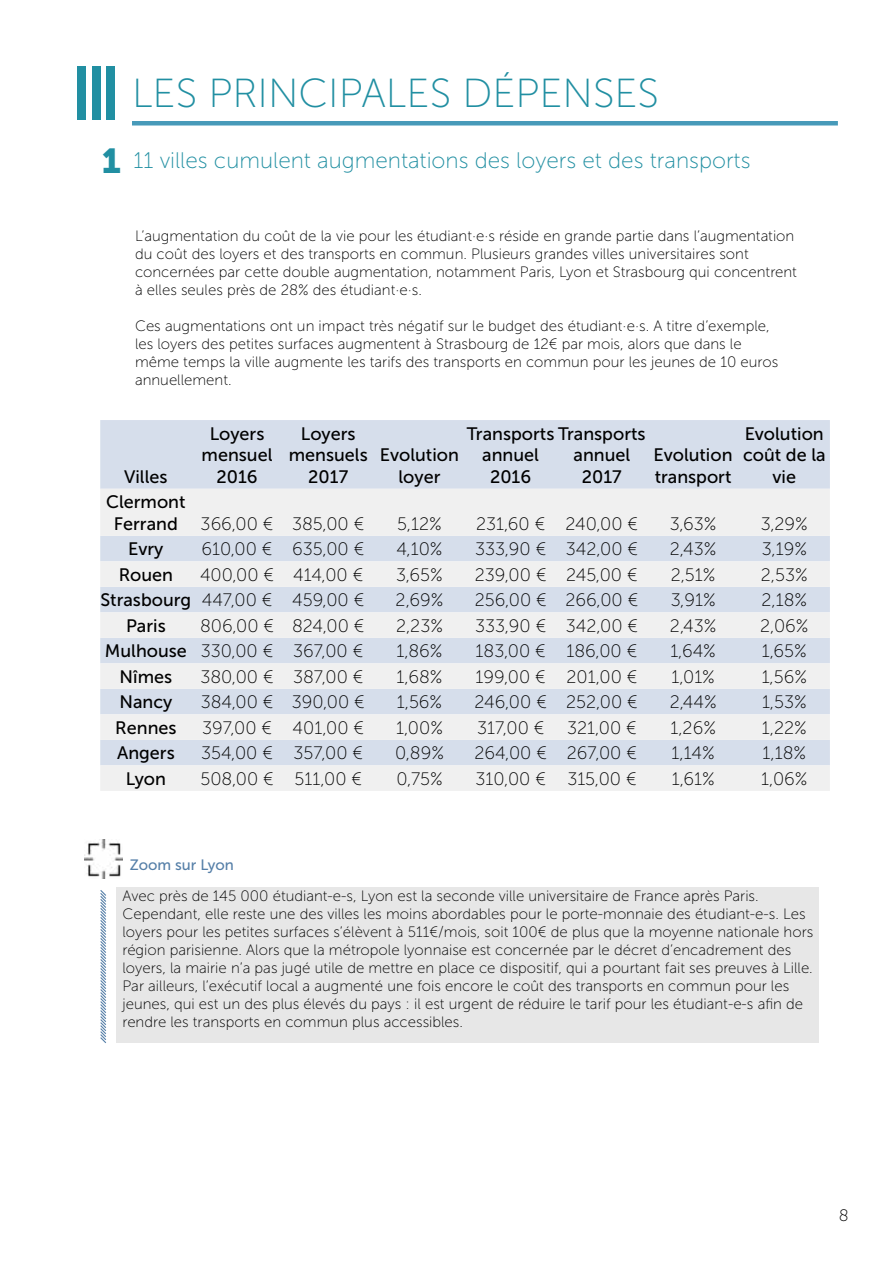
<style>
.page{position:relative;width:893px;height:1263px;background:#fff}
.page>*{position:absolute;margin:0;border:0;box-sizing:border-box;transform-origin:0 0}
.t1{font:700 70.5px "Agency FB";color:#218fa2}
.t2{font:40.5px "Museo Sans 100";color:#218fa2}
.t3{font:34.5px "Museo Sans 900";color:#218fa2}
.t4{font:22.5px "Museo Sans 100";color:#218fa2}
.t5{font:18px "Museo Sans 100";color:#000}
.t6{font:18px/21.6px "Museo Sans 500";color:#000;text-align:center}
.t7{font:16.5px "Museo Sans 100";color:#000}
.t8{font:15px/18px "Museo Sans 100";color:#000}
.t9{font:15px "Museo Sans 500";color:#557fa8}
.s1{font-family:"Museo Sans 500"}
</style>
<div class="page">
<div style="left:116px;top:887px;width:702px;height:155px;background:#e7e7e7"></div>
<hr style="left:132px;top:121px;width:706px;height:4px;background:#479ab9">
<div style="left:100px;top:420px;width:730px;height:69px;background:#d6deeb"></div>
<svg style="left:100px;top:489px;width:730px;height:302px;fill:#f0f0f0"></svg>
<svg style="left:100px;top:890px;width:6px;height:153px"></svg>
<img style="left:84px;top:840px;width:38px;height:38px">
<h1 class="t1" style="left:74px;top:50px;width:46px">III</h1>
<h3 class="t3" style="left:102px;top:141px;width:21px">1</h3>
<h2 class="t2" style="left:132px;top:71px;width:529px">LES PRINCIPALES DÉPENSES</h2>
<h3 class="t4" style="left:134px;top:149px;width:618px">11 villes cumulent augmentations des loyers et des transports</h3>
<p class="t8" style="left:135px;top:227px;width:663px">L’augmentation du coût de la vie pour les étudiant·e·s réside en grande partie dans l’augmentation du coût des loyers et des transports en commun. Plusieurs grandes villes universitaires sont concernées par cette double augmentation, notamment Paris, Lyon et Strasbourg qui concentrent à elles seules près de 28% des étudiant∙e∙s.</p>
<p class="t8" style="left:135px;top:317px;width:645px">Ces augmentations ont un impact très négatif sur le budget des étudiant∙e∙s. A titre d’exemple, les loyers des petites surfaces augmentent à Strasbourg de 12€ par mois, alors que dans le même temps la ville augmente les tarifs des transports en commun pour les jeunes de 10 euros annuellement.</p>
<p class="t6" style="left:124px;top:466px;width:45px">Villes</p>
<p class="t6" style="left:106px;top:491px;width:81px">Clermont<br>Ferrand</p>
<p class="t6" style="left:202px;top:423px;width:72px">Loyers mensuel<br>2016</p>
<p class="t6" style="left:289px;top:423px;width:80px">Loyers mensuels<br>2017</p>
<p class="t6" style="left:380px;top:444px;width:80px">Evolution loyer</p>
<p class="t6" style="left:467px;top:423px;width:180px">Transports Transports</p>
<p class="t6" style="left:482px;top:444px;width:58px">annuel</p>
<p class="t6" style="left:490px;top:466px;width:43px">2016</p>
<p class="t6" style="left:573px;top:444px;width:58px">annuel<br>2017</p>
<p class="t6" style="left:654px;top:444px;width:80px;text-align:left">Evolution transport</p>
<p class="t6" style="left:743px;top:423px;width:84px">Evolution coût de la vie</p>
<p class="t5" style="left:201px;top:514px;width:165px">366,00 € 385,00 €</p>
<p class="t5" style="left:397px;top:514px;width:46px">5,12%</p>
<p class="t5" style="left:476px;top:514px;width:164px">231,60 € 240,00 €</p>
<p class="t5" style="left:670px;top:514px;width:48px">3,63%</p>
<p class="t5" style="left:761px;top:514px;width:49px">3,29%</p>
<p class="t6" style="left:128px;top:538px;width:37px">Evry</p>
<p class="t5" style="left:202px;top:540px;width:164px">610,00 € 635,00 €</p>
<p class="t5" style="left:396px;top:540px;width:48px">4,10%</p>
<p class="t5" style="left:475px;top:540px;width:164px">333,90 € 342,00 €</p>
<p class="t5" style="left:670px;top:540px;width:48px">2,43%</p>
<p class="t5" style="left:762px;top:540px;width:47px">3,19%</p>
<p class="t6" style="left:119px;top:564px;width:56px">Rouen</p>
<p class="t5" style="left:200px;top:565px;width:165px">400,00 € 414,00 €</p>
<p class="t5" style="left:396px;top:565px;width:48px">3,65%</p>
<p class="t5" style="left:475px;top:565px;width:164px">239,00 € 245,00 €</p>
<p class="t5" style="left:671px;top:565px;width:46px">2,51%</p>
<p class="t5" style="left:761px;top:565px;width:48px">2,53%</p>
<p class="t5" style="left:101px;top:591px;width:265px"><span class="s1">Strasbourg</span> 447,00 € 459,00 €</p>
<p class="t5" style="left:396px;top:591px;width:49px">2,69%</p>
<p class="t5" style="left:475px;top:591px;width:165px">256,00 € 266,00 €</p>
<p class="t5" style="left:671px;top:591px;width:46px">3,91%</p>
<p class="t5" style="left:761px;top:591px;width:47px">2,18%</p>
<p class="t6" style="left:126px;top:615px;width:41px">Paris</p>
<p class="t5" style="left:200px;top:616px;width:166px">806,00 € 824,00 €</p>
<p class="t5" style="left:396px;top:616px;width:48px">2,23%</p>
<p class="t5" style="left:475px;top:616px;width:164px">333,90 € 342,00 €</p>
<p class="t5" style="left:670px;top:616px;width:48px">2,43%</p>
<p class="t5" style="left:760px;top:616px;width:50px">2,06%</p>
<p class="t5" style="left:105px;top:642px;width:260px"><span class="s1">Mulhouse</span> 330,00 € 367,00 €</p>
<p class="t5" style="left:396px;top:642px;width:48px">1,86%</p>
<p class="t5" style="left:476px;top:642px;width:163px">183,00 € 186,00 €</p>
<p class="t5" style="left:670px;top:642px;width:47px">1,64%</p>
<p class="t5" style="left:762px;top:642px;width:46px">1,65%</p>
<p class="t6" style="left:120px;top:666px;width:54px">Nîmes</p>
<p class="t5" style="left:200px;top:667px;width:164px">380,00 € 387,00 €</p>
<p class="t5" style="left:397px;top:667px;width:47px">1,68%</p>
<p class="t5" style="left:476px;top:667px;width:163px">199,00 € 201,00 €</p>
<p class="t5" style="left:671px;top:667px;width:45px">1,01%</p>
<p class="t5" style="left:762px;top:667px;width:47px">1,56%</p>
<p class="t6" style="left:119px;top:691px;width:55px">Nancy</p>
<p class="t5" style="left:201px;top:693px;width:166px">384,00 € 390,00 €</p>
<p class="t5" style="left:397px;top:693px;width:47px">1,56%</p>
<p class="t5" style="left:475px;top:693px;width:165px">246,00 € 252,00 €</p>
<p class="t5" style="left:670px;top:693px;width:48px">2,44%</p>
<p class="t5" style="left:762px;top:693px;width:46px">1,53%</p>
<p class="t6" style="left:115px;top:717px;width:63px">Rennes</p>
<p class="t5" style="left:202px;top:718px;width:164px">397,00 € 401,00 €</p>
<p class="t5" style="left:396px;top:718px;width:48px">1,00%</p>
<p class="t5" style="left:477px;top:718px;width:69px">317,00 €</p>
<p class="t5" style="left:567px;top:718px;width:71px">321,00 €</p>
<p class="t5" style="left:670px;top:718px;width:47px">1,26%</p>
<p class="t5" style="left:762px;top:718px;width:46px">1,22%</p>
<p class="t6" style="left:117px;top:742px;width:59px">Angers</p>
<p class="t5" style="left:201px;top:744px;width:163px">354,00 € 357,00 €</p>
<p class="t5" style="left:395px;top:744px;width:50px">0,89%</p>
<p class="t5" style="left:474px;top:744px;width:164px">264,00 € 267,00 €</p>
<p class="t5" style="left:672px;top:744px;width:45px">1,14%</p>
<p class="t5" style="left:762px;top:744px;width:45px">1,18%</p>
<p class="t6" style="left:126px;top:768px;width:42px">Lyon</p>
<p class="t5" style="left:200px;top:769px;width:163px">508,00 € 511,00 €</p>
<p class="t5" style="left:396px;top:769px;width:48px">0,75%</p>
<p class="t5" style="left:476px;top:769px;width:163px">310,00 € 315,00 €</p>
<p class="t5" style="left:672px;top:769px;width:44px">1,61%</p>
<p class="t5" style="left:761px;top:769px;width:48px">1,06%</p>
<p class="t9" style="left:130px;top:857px;width:105px">Zoom sur Lyon</p>
<p class="t8" style="left:122px;top:887px;width:692px">Avec près de 145 000 étudiant-e-s, Lyon est la seconde ville universitaire de France après Paris.<br>Cependant, elle reste une des villes les moins abordables pour le porte-monnaie des étudiant-e-s. Les loyers pour les petites surfaces s’élèvent à 511€/mois, soit 100€ de plus que la moyenne nationale hors région parisienne. Alors que la métropole lyonnaise est concernée par le décret d’encadrement des loyers, la mairie n’a pas jugé utile de mettre en place ce dispositif, qui a pourtant fait ses preuves à Lille.<br>Par ailleurs, l’exécutif local a augmenté une fois encore le coût des transports en commun pour les jeunes, qui est un des plus élevés du pays : il est urgent de réduire le tarif pour les étudiant-e-s afin de rendre les transports en commun plus accessibles.</p>
<p class="t7" style="left:839px;top:1207px;width:11px">8</p>
</div>
